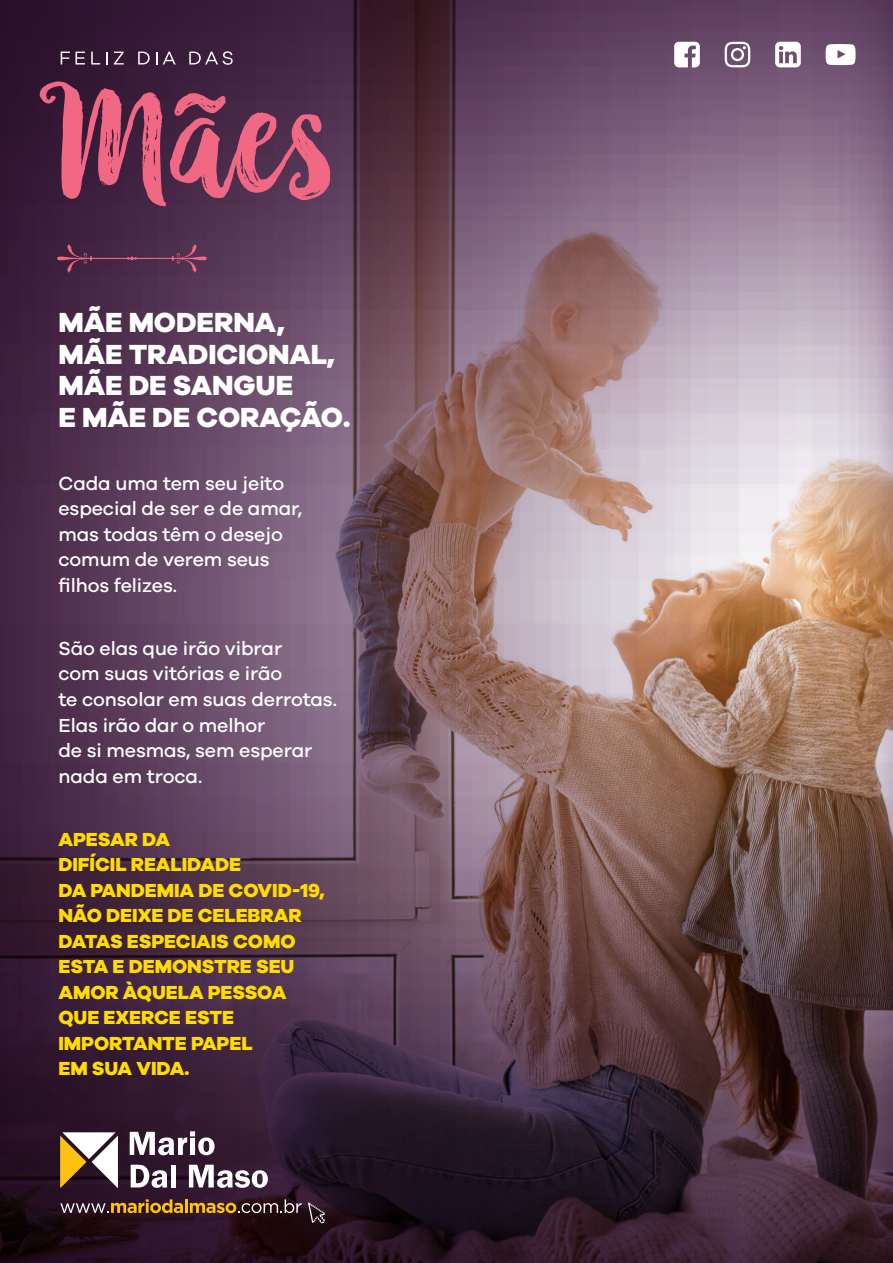
<style>
.page{position:relative;width:893px;height:1263px;background:#fff}
.page>*{position:absolute;margin:0;border:0;box-sizing:border-box;transform-origin:0 0}
.t1{font:800 28.5px/31.5px "Galano Grotesque";letter-spacing:-.005em;color:#fff}
.t2{font:500 19.5px/25.5px "Galano Grotesque";letter-spacing:-.005em;color:#fff}
.t3{font:800 19.5px/25.5px "Galano Grotesque";letter-spacing:-.005em;color:#ffdc01}
</style>
<div class="page">
<img style="left:0;top:0;width:893px;height:1263px">
<svg style="left:130px;top:1131px;width:85px;height:24px"></svg>
<svg style="left:131px;top:1165px;width:36px;height:23px"></svg>
<div style="left:171px;top:1165px;width:5px;height:22px;background:#fff"></div>
<svg style="left:189px;top:1165px;width:79px;height:23px"></svg>
<svg style="left:60px;top:1132px;width:58px;height:56px"></svg>
<svg style="left:60px;top:1199px;width:123px;height:14px;background:#735332"></svg>
<hr style="left:185px;top:1199px;width:3px;height:14px;background:#fec210">
<svg style="left:190px;top:1199px;width:112px;height:14px;background:#694c36"></svg>
<svg style="left:308px;top:1202px;width:17px;height:21px"></svg>
<svg style="left:61px;top:52px;width:9px;height:12px"></svg>
<svg style="left:76px;top:52px;width:9px;height:12px"></svg>
<svg style="left:91px;top:52px;width:9px;height:12px"></svg>
<svg style="left:106px;top:52px;width:2px;height:12px"></svg>
<svg style="left:114px;top:52px;width:10px;height:12px"></svg>
<svg style="left:138px;top:52px;width:12px;height:12px"></svg>
<svg style="left:156px;top:52px;width:1px;height:12px"></svg>
<svg style="left:163px;top:52px;width:13px;height:12px"></svg>
<svg style="left:189px;top:51px;width:44px;height:14px"></svg>
<svg style="left:40px;top:81px;width:291px;height:125px;background:#813d5a"></svg>
<svg style="left:57px;top:244px;width:150px;height:29px;background:#572f4d"></svg>
<svg style="left:674px;top:42px;width:26px;height:25px"></svg>
<svg style="left:725px;top:42px;width:25px;height:25px"></svg>
<svg style="left:775px;top:42px;width:26px;height:25px"></svg>
<svg style="left:826px;top:44px;width:30px;height:21px"></svg>
<h1 class="t1" style="left:58px;top:306px;width:293px">MÃE MODERNA,<br>MÃE TRADICIONAL,<br>MÃE DE SANGUE<br>E MÃE DE CORAÇÃO.</h1>
<p class="t2" style="left:58px;top:470px;width:245px">Cada uma tem seu jeito especial de ser e de amar, mas todas têm o desejo comum de verem seus filhos felizes.</p>
<p class="t2" style="left:58px;top:635px;width:280px">São elas que irão vibrar<br>com suas vitórias e irão<br>te consolar em suas derrotas.<br>Elas irão dar o melhor<br>de si mesmas, sem esperar nada em troca.</p>
<p class="t3" style="left:58px;top:825px;width:268px">APESAR DA<br>DIFÍCIL REALIDADE<br>DA PANDEMIA DE COVID-19,<br>NÃO DEIXE DE CELEBRAR<br>DATAS ESPECIAIS COMO<br>ESTA E DEMONSTRE SEU<br>AMOR ÀQUELA PESSOA<br>QUE EXERCE ESTE<br>IMPORTANTE PAPEL<br>EM SUA VIDA.</p>
</div>
